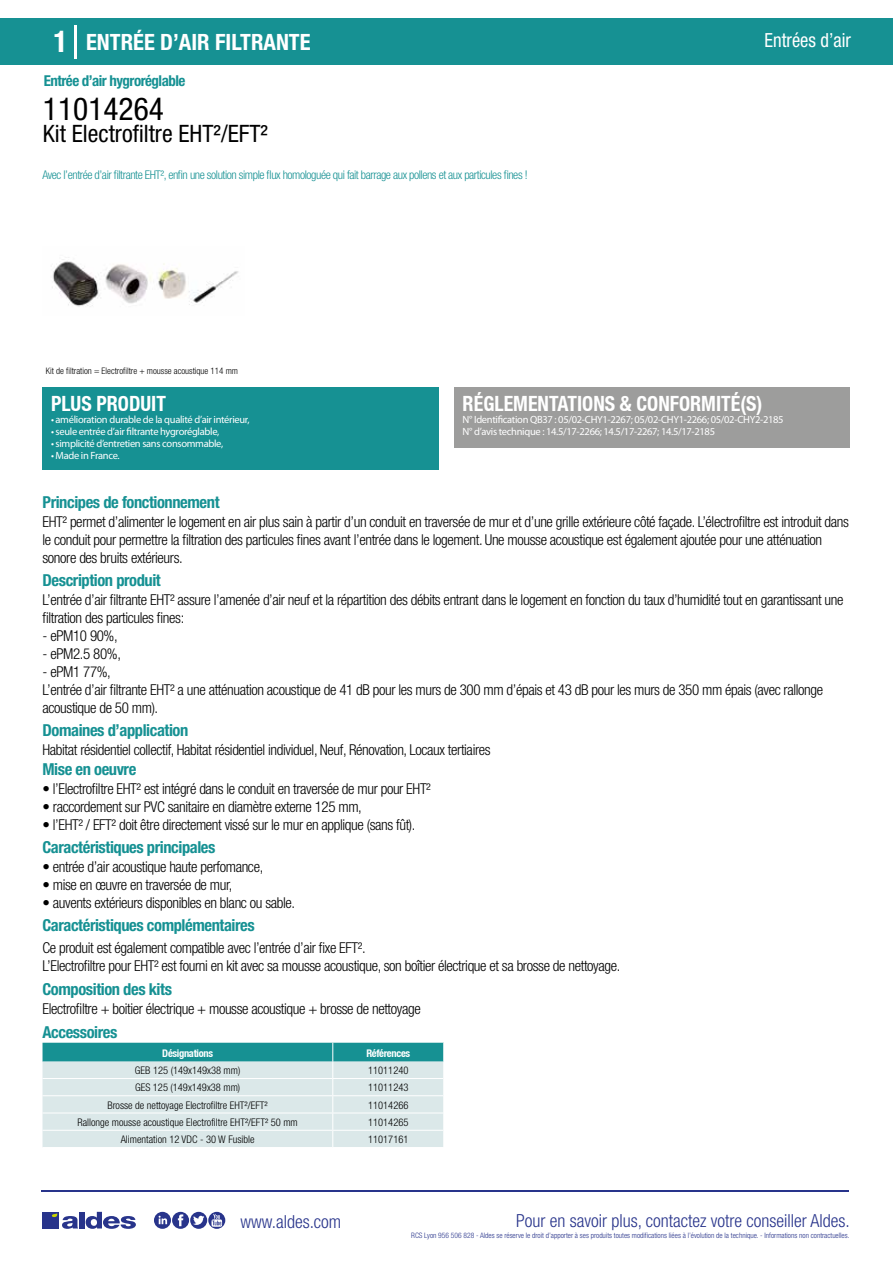
<style>
.page{position:relative;width:893px;height:1263px;background:#fff}
.page>*{position:absolute;margin:0;border:0;box-sizing:border-box;transform-origin:0 0}
.t1{font:condensed 31.5px "Helvetica Neue LT Std";color:#000}
.t2{font:condensed 24px "Helvetica Neue LT Std";color:#000}
.t3{font:700 condensed 22.5px "Helvetica Neue LT Std";color:#fff}
.t4{font:700 condensed 21px "Helvetica Neue";color:#fff;scale:.95 1}
.t5{font:condensed 19.5px "Helvetica Neue LT Std";color:#fff;scale:.95 1}
.t6{font:300 condensed 18px "Helvetica Neue";color:#28348b}
.t7{font:700 condensed 16.5px "Helvetica Neue LT Std";letter-spacing:-.025em;color:#169193}
.t8{font:300 condensed 15px/18px "Helvetica Neue LT Std";letter-spacing:-.025em;color:#000}
.t9{font:700 condensed 15px "Helvetica Neue LT Std";letter-spacing:-.035em;color:#169193}
.t10{font:300 condensed 12px "Helvetica Neue LT Std";letter-spacing:-.035em;color:#169193}
.t11{font:10.5px/12px "Myriad Pro";letter-spacing:-.03em;color:#fff}
.t12{font:300 condensed 10.5px "Helvetica Neue";color:#000}
.t13{font:700 condensed 10.5px "Helvetica Neue";letter-spacing:-.03em;color:#fff}
.t14{font:300 condensed 9px "Helvetica Neue";color:#000}
.t15{font:300 condensed 7.5px "Helvetica Neue";color:#28348b}
.s1{font-size:30px}
</style>
<div class="page">
<div style="left:0;top:18px;width:893px;height:46px;background:#169193"></div>
<div style="left:454px;top:387px;width:396px;height:61px;background:#9d9d9c"></div>
<div style="left:43px;top:387px;width:396px;height:83px;background:#169193"></div>
<hr style="left:74px;top:25px;width:2px;height:33px;background:#fff">
<svg style="left:52px;top:257px;width:187px;height:50px"></svg>
<svg style="left:43px;top:1043px;width:401px;height:104px;background:#b9d9da"></svg>
<hr style="left:41px;top:1190px;width:808px;height:1px;background:#28348b">
<svg style="left:154px;top:1212px;width:71px;height:17px"></svg>
<div style="left:42px;top:1212px;width:17px;height:16px;background:#28348b"></div>
<div style="left:79px;top:1212px;width:5px;height:16px;background:#28348b"></div>
<svg style="left:86px;top:1212px;width:50px;height:17px"></svg>
<svg style="left:52px;top:1213px;width:26px;height:16px"></svg>
<h3 class="t3" style="left:54px;top:28px;width:259px"><span class="s1">1</span> ENTRÉE D’AIR FILTRANTE</h3>
<h3 class="t5" style="left:765px;top:29px;width:92px">Entrées d’air</h3>
<p class="t9" style="left:44px;top:71px;width:143px">Entrée d’air hygroréglable</p>
<h1 class="t1" style="left:43px;top:91px;width:122px">11014264</h1>
<h2 class="t2" style="left:43px;top:120px;width:227px">Kit Electrofiltre EHT²/EFT²</h2>
<p class="t10" style="left:43px;top:167px;width:487px">Avec l’entrée d’air filtrante EHT², enfin une solution simple flux homologuée qui fait barrage aux pollens et aux particules fines !</p>
<p class="t14" style="left:46px;top:365px;width:194px">Kit de filtration = Electrofiltre + mousse acoustique 114 mm</p>
<p class="t14" style="left:56px;top:365px;width:37px">Electrofiltre</p>
<h3 class="t4" style="left:51px;top:391px;width:122px">PLUS PRODUIT</h3>
<p class="t11" style="left:51px;top:413px;width:200px">• amélioration durable de la qualité d’air intérieur,</p>
<p class="t11" style="left:51px;top:425px;width:170px">• seule entrée d’air filtrante hygroréglable,</p>
<p class="t11" style="left:51px;top:437px;width:174px">• simplicité d’entretien sans consommable,</p>
<p class="t11" style="left:51px;top:449px;width:70px">• Made in France.</p>
<p class="t7" style="left:43px;top:492px;width:179px">Principes de fonctionnement</p>
<h3 class="t4" style="left:463px;top:391px;width:317px">RÉGLEMENTATIONS &amp; CONFORMITÉ(S)</h3>
<p class="t11" style="left:463px;top:413px;width:322px">N° Identification QB37 : 05/02-CHY1-2267; 05/02-CHY1-2266; 05/02-CHY2-2185<br>N° d’avis technique : 14.5/17-2266; 14.5/17-2267; 14.5/17-2185</p>
<p class="t8" style="left:43px;top:513px;width:808px">EHT² permet d’alimenter le logement en air plus sain à partir d’un conduit en traversée de mur et d’une grille extérieure côté façade. L’électrofiltre est introduit dans le conduit pour permettre la filtration des particules fines avant l’entrée dans le logement. Une mousse acoustique est également ajoutée pour une atténuation sonore des bruits extérieurs.</p>
<p class="t8" style="left:43px;top:590px;width:802px">L’entrée d’air filtrante EHT² assure l’amenée d’air neuf et la répartition des débits entrant dans le logement en fonction du taux d’humidité tout en garantissant une filtration des particules fines:</p>
<p class="t8" style="left:43px;top:626px;width:77px">- ePM10 90%,</p>
<p class="t8" style="left:43px;top:644px;width:80px">- ePM2.5 80%,</p>
<p class="t8" style="left:43px;top:662px;width:782px">- ePM1 77%,<br>L’entrée d’air filtrante EHT² a une atténuation acoustique de 41 dB pour les murs de 300 mm d’épais et 43 dB pour les murs de 350 mm épais (avec rallonge acoustique de 50 mm).</p>
<p class="t8" style="left:43px;top:740px;width:450px">Habitat résidentiel collectif, Habitat résidentiel individuel, Neuf, Rénovation, Locaux tertiaires</p>
<p class="t8" style="left:43px;top:780px;width:390px">• l’Electrofiltre EHT² est intégré dans le conduit en traversée de mur pour EHT²</p>
<p class="t8" style="left:43px;top:798px;width:321px">• raccordement sur PVC sanitaire en diamètre externe 125 mm,</p>
<p class="t8" style="left:43px;top:816px;width:374px">• l’EHT² / EFT² doit être directement vissé sur le mur en applique (sans fût).</p>
<p class="t7" style="left:43px;top:570px;width:120px">Description produit</p>
<p class="t7" style="left:43px;top:720px;width:147px">Domaines d’application</p>
<p class="t7" style="left:43px;top:759px;width:95px">Mise en oeuvre</p>
<p class="t7" style="left:43px;top:837px;width:174px">Caractéristiques principales</p>
<p class="t8" style="left:43px;top:858px;width:222px">• entrée d’air acoustique haute perfomance,</p>
<p class="t8" style="left:43px;top:876px;width:191px">• mise en œuvre en traversée de mur,</p>
<p class="t8" style="left:43px;top:894px;width:254px">• auvents extérieurs disponibles en blanc ou sable.</p>
<p class="t8" style="left:43px;top:939px;width:579px">Ce produit est également compatible avec l’entrée d’air fixe EFT².<br>L’Electrofiltre pour EHT² est fourni en kit avec sa mousse acoustique, son boîtier électrique et sa brosse de nettoyage.</p>
<p class="t7" style="left:43px;top:915px;width:214px">Caractéristiques complémentaires</p>
<p class="t7" style="left:43px;top:979px;width:131px">Composition des kits</p>
<p class="t8" style="left:43px;top:999px;width:380px">Electrofiltre + boitier électrique + mousse acoustique + brosse de nettoyage</p>
<p class="t7" style="left:43px;top:1022px;width:76px">Accessoires</p>
<p class="t13" style="left:162px;top:1047px;width:52px">Désignations</p>
<p class="t13" style="left:366px;top:1047px;width:45px">Références</p>
<p class="t12" style="left:135px;top:1064px;width:107px">GEB 125 (149x149x38 mm)</p>
<p class="t12" style="left:368px;top:1064px;width:42px">11011240</p>
<p class="t12" style="left:135px;top:1081px;width:107px">GES 125 (149x149x38 mm)</p>
<p class="t12" style="left:368px;top:1081px;width:42px">11011243</p>
<p class="t12" style="left:107px;top:1099px;width:162px">Brosse de nettoyage Electrofiltre EHT²/EFT²</p>
<p class="t12" style="left:368px;top:1099px;width:42px">11014266</p>
<p class="t12" style="left:78px;top:1116px;width:222px">Rallonge mousse acoustique Electrofiltre EHT²/EFT² 50 mm</p>
<p class="t12" style="left:368px;top:1116px;width:42px">11014265</p>
<p class="t12" style="left:121px;top:1133px;width:135px">Alimentation 12 VDC - 30 W Fusible</p>
<p class="t12" style="left:368px;top:1133px;width:42px">11017161</p>
<p class="t6" style="left:240px;top:1211px;width:102px">www.aldes.com</p>
<p class="t6" style="left:516px;top:1211px;width:335px">Pour en savoir plus, contactez votre conseiller Aldes.</p>
<p class="t15" style="left:411px;top:1230px;width:440px">RCS Lyon 956 506 828 - Aldes se réserve le droit d’apporter à ses produits toutes modifications liées à l’évolution de la technique. - Informations non contractuelles.</p>
</div>
